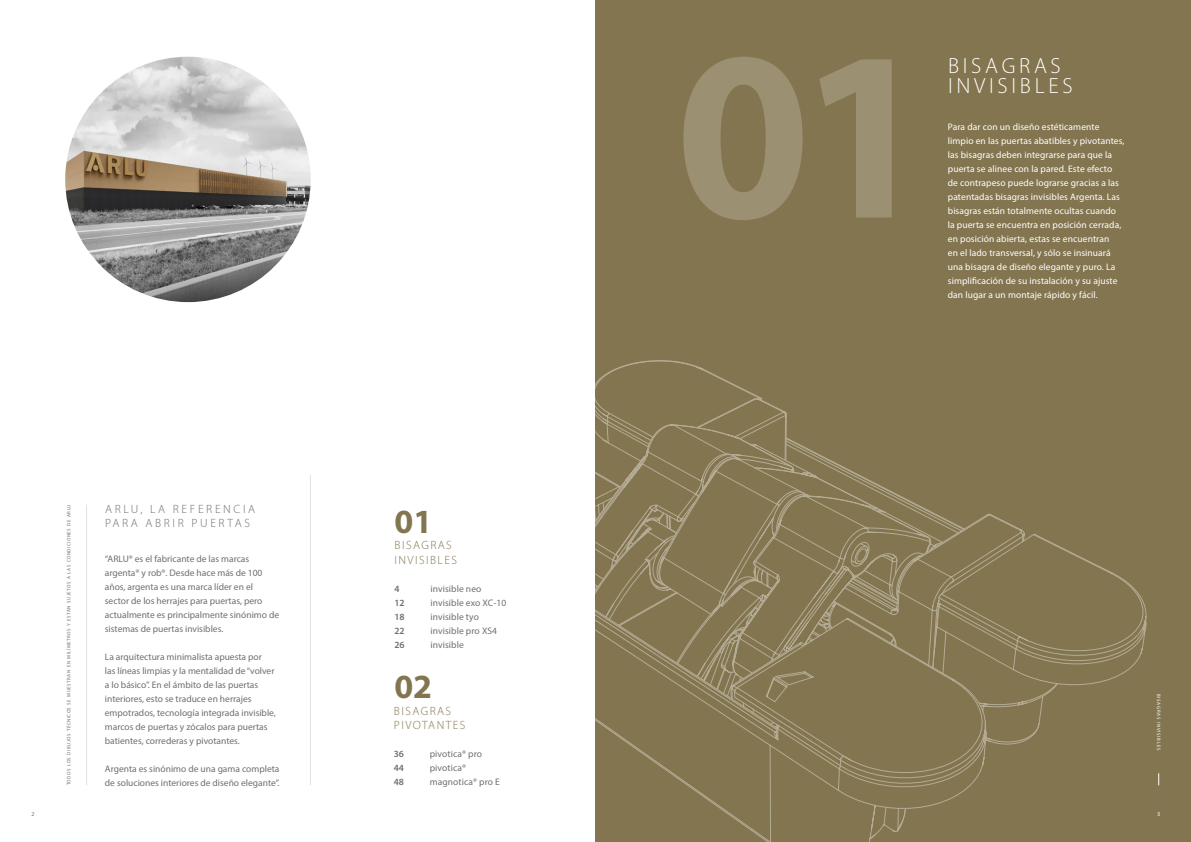
<style>
.page{position:relative;width:1191px;height:842px;background:#fff}
.page>*{position:absolute;margin:0;border:0;box-sizing:border-box;transform-origin:0 0}
.t1{font:700 34px "Myriad Pro";color:#837550}
.t2{font:300 22px/20px "Myriad Pro";letter-spacing:.17em;color:#fff}
.t3{font:300 12px/14.4px "Myriad Pro";letter-spacing:.12em;color:#837550}
.t4{font:300 12px/14.4px "Myriad Pro";letter-spacing:.22em;color:#706f6f}
.t5{font:9.5px/14px "Myriad Pro";color:#706f6f}
.t6{font:9.5px/14px "Myriad Pro";letter-spacing:.01em;color:#fff}
.t7{font:600 9.5px "Myriad Pro";letter-spacing:.01em;color:#706f6f}
.t8{font:6px "Myriad Pro";color:#837550}
.t9{font:6px "Myriad Pro";color:#fff}
.t10{font:4.9px "Myriad Pro";letter-spacing:.1em;color:#706f6f}
.t11{font:4.9px "Myriad Pro";letter-spacing:.145em;color:#fff}
</style>
<div class="page">
<div style="left:595px;top:0;width:596px;height:842px;background:#837550"></div>
<svg style="left:695px;top:791px;width:211px;height:51px"></svg>
<svg style="left:595px;top:360px;width:551px;height:431px"></svg>
<svg style="left:683px;top:57px;width:208px;height:163px"></svg>
<img style="left:65px;top:57px;width:246px;height:245px;border-radius:123px">
<svg style="left:1158px;top:773px;width:1px;height:12px"></svg>
<hr style="left:310px;top:475px;width:1px;height:310px;background:#e3e3e3">
<hr style="left:86px;top:505px;width:1px;height:280px;background:#e3e3e3">
<p class="t10" style="left:66px;top:785px;width:282px;rotate:-90deg">todos los dibujos técnicos se muestran en milímetros y están sujetos a las condiciones de arlu</p>
<p class="t4" style="left:105px;top:501px;width:152px">ARLU, LA REFERENCIA<br>PARA ABRIR PUERTAS</p>
<p class="t5" style="left:105px;top:551px;width:176px">“ARLU® es el fabricante de las marcas argenta® y rob®. Desde hace más de 100 años, argenta es una marca líder en el sector de los herrajes para puertas, pero actualmente es principalmente sinónimo de sistemas de puertas invisibles.</p>
<p class="t5" style="left:105px;top:649px;width:172px">La arquitectura minimalista apuesta por<br>las líneas limpias y la mentalidad de “volver a lo básico”. En el ámbito de las puertas interiores, esto se traduce en herrajes empotrados, tecnología integrada invisible, marcos de puertas y zócalos para puertas batientes, correderas y pivotantes.</p>
<p class="t5" style="left:105px;top:761px;width:176px">Argenta es sinónimo de una gama completa de soluciones interiores de diseño elegante”.</p>
<h1 class="t1" style="left:394px;top:499px;width:39px">01</h1>
<p class="t3" style="left:394px;top:538px;width:64px">BISAGRAS<br>INVISIBLES</p>
<p class="t7" style="left:394px;top:582px;width:7px">4</p>
<p class="t5" style="left:430px;top:581px;width:52px">invisible neo</p>
<p class="t7" style="left:394px;top:596px;width:12px">12</p>
<p class="t5" style="left:430px;top:595px;width:77px">invisible exo XC-10</p>
<p class="t7" style="left:394px;top:610px;width:12px">18</p>
<p class="t5" style="left:430px;top:609px;width:50px">invisible tyo</p>
<p class="t7" style="left:394px;top:624px;width:12px">22</p>
<p class="t5" style="left:430px;top:623px;width:68px">invisible pro XS4</p>
<p class="t7" style="left:394px;top:638px;width:12px">26</p>
<p class="t5" style="left:430px;top:637px;width:35px">invisible</p>
<h1 class="t1" style="left:394px;top:664px;width:39px">02</h1>
<p class="t3" style="left:394px;top:703px;width:73px">BISAGRAS<br>PIVOTANTES</p>
<p class="t7" style="left:394px;top:748px;width:12px">36</p>
<p class="t5" style="left:430px;top:747px;width:54px">pivotica® pro</p>
<p class="t7" style="left:394px;top:762px;width:12px">44</p>
<p class="t5" style="left:430px;top:761px;width:38px">pivotica®</p>
<p class="t7" style="left:394px;top:776px;width:12px">48</p>
<p class="t5" style="left:430px;top:775px;width:72px">magnotica® pro E</p>
<h2 class="t2" style="left:948px;top:56px;width:126px">BISAGRAS<br>INVISIBLES</h2>
<p class="t6" style="left:947px;top:120px;width:178px">Para dar con un diseño estéticamente limpio en las puertas abatibles y pivotantes, las bisagras deben integrarse para que la puerta se alinee con la pared. Este efecto de contrapeso puede lograrse gracias a las patentadas bisagras invisibles Argenta. Las bisagras están totalmente ocultas cuando la puerta se encuentra en posición cerrada, en posición abierta, estas se encuentran<br>en el lado transversal, y sólo se insinuará una bisagra de diseño elegante y puro. La simplificación de su instalación y su ajuste dan lugar a un montaje rápido y fácil.</p>
<p class="t11" style="left:1161px;top:694px;width:58px;rotate:90deg">bisagras invisibles</p>
<p class="t8" style="left:31px;top:810px;width:5px">2</p>
<p class="t9" style="left:1157px;top:810px;width:5px">3</p>
</div>
